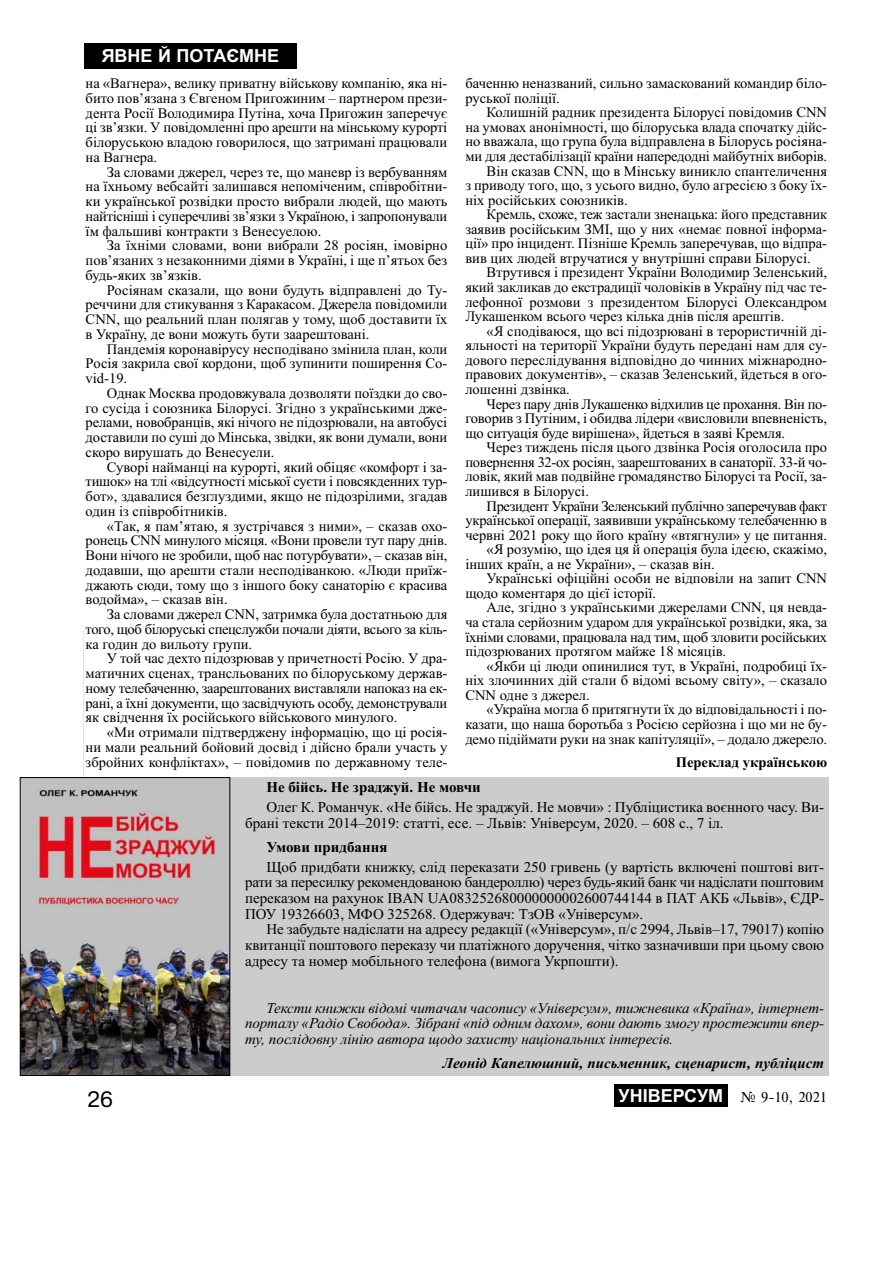
<style>
.page{position:relative;width:893px;height:1263px;background:#fff}
.page>*{position:absolute;margin:0;border:0;box-sizing:border-box;transform-origin:0 0}
.t1{font:21px "Ukr";color:#000}
.t2{font:700 18px "Arial";color:#fff}
.t3{font:15px/15.6px "Times New Roman";color:#000;text-align:justify}
.t4{font:italic 15px/15.6px "Times New Roman";color:#000;text-align:justify}
.t5{font:italic 700 15px "Times New Roman";color:#000}
.t6{font:700 15px "Times New Roman";color:#000}
.t7{font:15px "Times";color:#000}
.t8{font:14.55px/14.7px "Times New Roman";color:#000;text-align:justify}
.t9{font:14.55px "Times New Roman";letter-spacing:-.02em;color:#000}
.t10{font:14.55px "Times New Roman";letter-spacing:-.03em;color:#000}
.t11{font:14.55px "Times New Roman";letter-spacing:-.025em;color:#000}
.t12{font:700 14.55px "Times New Roman";color:#000}
.s1{font-family:"Arial";font-weight:700;font-size:18px;color:#fff}
</style>
<div class="page">
<div style="left:614px;top:1084px;width:113px;height:23px;background:#000"></div>
<div style="left:84px;top:43px;width:213px;height:26px;background:#000"></div>
<div style="left:20px;top:777px;width:808px;height:299px;background:#ccc"></div>
<img style="left:22px;top:779px;width:206px;height:295px">
<div style="left:20px;top:777px;width:210px;height:299px;border:1px solid #000"></div>
<p class="t2" style="left:102px;top:46px;width:179px">ЯВНЕ Й ПОТАЄМНЕ</p>
<p class="t8" style="left:86px;top:77px;width:363px">на «Вагнера», велику приватну військову компанію, яка ні&shy;бито пов’язана з Євгеном Пригожиним – партнером прези&shy;дента Росії Володимира Путіна, хоча Пригожин заперечує ці зв’язки. У повідомленні про арешти на мінському курорті білоруською владою говорилося, що затримані працювали на Вагнера.</p>
<p class="t8" style="left:86px;top:166px;width:363px;text-indent:21px">За словами джерел, через те, що маневр із вербуванням на їхньому вебсайті залишався непоміченим, співробітни&shy;ки української розвідки просто вибрали людей, що мають найтісніші і суперечливі зв’язки з Україною, і запропонували їм фальшиві контракти з Венесуелою.</p>
<p class="t8" style="left:86px;top:240px;width:363px;text-indent:21px">За їхніми словами, вони вибрали 28 росіян, імовірно пов’язаних з незаконними діями в Україні, і ще п’ятьох без будь-яких зв’язків.</p>
<p class="t8" style="left:86px;top:284px;width:363px;text-indent:21px">Росіянам сказали, що вони будуть відправлені до Ту&shy;реччини для стикування з Каракасом. Джерела повідомили CNN, що реальний план полягав у тому, щоб доставити їх в Україну, де вони можуть бути заарештовані.</p>
<p class="t8" style="left:86px;top:343px;width:363px;text-indent:21px">Пандемія коронавірусу несподівано змінила план, коли Росія закрила свої кордони, щоб зупинити поширення Co&shy;vid-19.</p>
<p class="t8" style="left:86px;top:387px;width:363px;text-indent:21px">Однак Москва продовжувала дозволяти поїздки до сво&shy;го сусіда і союзника Білорусі. Згідно з українськими дже&shy;релами, новобранців, які нічого не підозрювали, на автобусі доставили по суші до Мінська, звідки, як вони думали, вони скоро вирушать до Венесуели.</p>
<p class="t8" style="left:86px;top:461px;width:363px;text-indent:21px">Суворі найманці на курорті, який обіцяє «комфорт і за&shy;тишок» на тлі «відсутності міської суєти і повсякденних тур&shy;бот», здавалися безглуздими, якщо не підозрілими, згадав один із співробітників.</p>
<p class="t8" style="left:86px;top:520px;width:363px;text-indent:21px">«Так, я пам’ятаю, я зустрічався з ними», – сказав охо&shy;ронець CNN минулого місяця. «Вони провели тут пару днів.<br>Вони нічого не зробили, щоб нас потурбувати», – сказав він, додавши, що арешти стали несподіванкою. «Люди приїж&shy;джають сюди, тому що з іншого боку санаторію є красива водойма», – сказав він.</p>
<p class="t8" style="left:86px;top:608px;width:363px;text-indent:21px">За словами джерел CNN, затримка була достатньою для того, щоб білоруські спецслужби почали діяти, всього за кіль&shy;ка годин до вильоту групи.</p>
<p class="t8" style="left:86px;top:653px;width:363px;text-indent:21px">У той час дехто підозрював у причетності Росію. У дра&shy;матичних сценах, трансльованих по білоруському держав&shy;ному телебаченню, заарештованих виставляли напоказ на ек&shy;рані, а їхні документи, що засвідчують особу, демонстрували як свідчення їх російського військового минулого.</p>
<p class="t8" style="left:86px;top:726px;width:363px;text-indent:21px">«Ми отримали підтверджену інформацію, що ці росія&shy;ни мали реальний бойовий досвід і дійсно брали участь у збройних конфліктах», – повідомив по державному теле-</p>
<p class="t8" style="left:465px;top:77px;width:363px">баченню неназваний, сильно замаскований командир біло&shy;руської поліції.</p>
<p class="t8" style="left:486px;top:106px;width:342px">Колишній радник президента Білорусі повідомив CNN</p>
<p class="t8" style="left:465px;top:121px;width:363px">на умовах анонімності, що білоруська влада спочатку дійс-</p>
<p class="t8" style="left:465px;top:136px;width:363px">но вважала, що група була відправлена в Білорусь росіяна-</p>
<p class="t8" style="left:465px;top:150px;width:363px">ми для дестабілізації країни напередодні майбутніх виборів.</p>
<p class="t8" style="left:486px;top:165px;width:342px">Він сказав CNN, що в Мінську виникло спантеличення</p>
<p class="t8" style="left:465px;top:179px;width:363px">з приводу того, що, з усього видно, було агресією з боку їх-</p>
<p class="t8" style="left:465px;top:194px;width:164px">ніх російських союзників.</p>
<p class="t8" style="left:486px;top:208px;width:342px">Кремль, схоже, теж застали зненацька: його представник</p>
<p class="t8" style="left:465px;top:223px;width:363px">заявив російським ЗМІ, що у них «немає повної інформа-</p>
<p class="t8" style="left:465px;top:238px;width:363px">ції» про інцидент. Пізніше Кремль заперечував, що відпра-</p>
<p class="t8" style="left:465px;top:252px;width:347px">вив цих людей втручатися у внутрішні справи Білорусі.</p>
<p class="t8" style="left:486px;top:267px;width:342px">Втрутився і президент України Володимир Зеленський,</p>
<p class="t8" style="left:465px;top:281px;width:363px">який закликав до екстрадиції чоловіків в Україну під час те-</p>
<p class="t8" style="left:465px;top:296px;width:363px">лефонної розмови з президентом Білорусі Олександром</p>
<p class="t8" style="left:465px;top:310px;width:320px">Лукашенком всього через кілька днів після арештів.</p>
<p class="t8" style="left:486px;top:325px;width:342px">«Я сподіваюся, що всі підозрювані в терористичній ді-</p>
<p class="t8" style="left:465px;top:339px;width:363px">яльності на території України будуть передані нам для су-</p>
<p class="t8" style="left:465px;top:354px;width:363px">дового переслідування відповідно до чинних міжнародно-</p>
<p class="t8" style="left:465px;top:369px;width:363px">правових документів», – сказав Зеленський, йдеться в ого-</p>
<p class="t8" style="left:465px;top:383px;width:106px">лошенні дзвінка.</p>
<p class="t11" style="left:486px;top:398px;width:342px">Через пару днів Лукашенко відхилив це прохання. Він по-</p>
<p class="t8" style="left:465px;top:412px;width:363px">говорив з Путіним, і обидва лідери «висловили впевненість,</p>
<p class="t8" style="left:465px;top:427px;width:321px">що ситуація буде вирішена», йдеться в заяві Кремля.</p>
<p class="t8" style="left:486px;top:441px;width:342px">Через тиждень після цього дзвінка Росія оголосила про</p>
<p class="t9" style="left:465px;top:457px;width:363px">повернення 32-ох росіян, заарештованих в санаторії. 33-й чо-</p>
<p class="t8" style="left:465px;top:471px;width:363px">ловік, який мав подвійне громадянство Білорусі та Росії, за-</p>
<p class="t8" style="left:465px;top:485px;width:125px">лишився в Білорусі.</p>
<p class="t10" style="left:486px;top:500px;width:342px">Президент України Зеленський публічно заперечував факт</p>
<p class="t8" style="left:465px;top:514px;width:363px">української операції, заявивши українському телебаченню в</p>
<p class="t8" style="left:465px;top:529px;width:363px">червні 2021 року що його країну «втягнули» у це питання.</p>
<p class="t8" style="left:486px;top:543px;width:342px">«Я розумію, що ідея ця й операція була ідеєю, скажімо,</p>
<p class="t8" style="left:465px;top:558px;width:251px">інших країн, а не України», – сказав він.</p>
<p class="t8" style="left:486px;top:573px;width:342px">Українські офіційні особи не відповіли на запит CNN</p>
<p class="t8" style="left:465px;top:587px;width:192px">щодо коментаря до цієї історії.</p>
<p class="t8" style="left:486px;top:602px;width:342px">Але, згідно з українськими джерелами CNN, ця невда-</p>
<p class="t8" style="left:465px;top:616px;width:363px">ча стала серйозним ударом для української розвідки, яка, за</p>
<p class="t9" style="left:465px;top:632px;width:363px">їхніми словами, працювала над тим, щоб зловити російських</p>
<p class="t8" style="left:465px;top:645px;width:262px">підозрюваних протягом майже 18 місяців.</p>
<p class="t8" style="left:486px;top:660px;width:342px">«Якби ці люди опинилися тут, в Україні, подробиці їх-</p>
<p class="t8" style="left:465px;top:674px;width:363px">ніх злочинних дій стали б відомі всьому світу», – сказало</p>
<p class="t8" style="left:465px;top:689px;width:126px">CNN одне з джерел.</p>
<p class="t8" style="left:486px;top:704px;width:342px">«Україна могла б притягнути їх до відповідальності і по-</p>
<p class="t8" style="left:465px;top:718px;width:363px">казати, що наша боротьба з Росією серйозна і що ми не бу-</p>
<p class="t8" style="left:465px;top:733px;width:363px">демо підіймати руки на знак капітуляції», – додало джерело.</p>
<p class="t12" style="left:675px;top:757px;width:153px">Переклад українською</p>
<p class="t6" style="left:266px;top:782px;width:216px">Не бійсь. Не зраджуй. Не мовчи</p>
<p class="t3" style="left:245px;top:800px;width:580px;text-indent:21px">Олег К. Романчук. «Не бійсь. Не зраджуй. Не мовчи» : Публіцистика воєнного часу. Ви&shy;брані тексти 2014–2019: статті, есе. – Львів: Універсум, 2020. – 608 с., 7 іл.</p>
<p class="t6" style="left:266px;top:842px;width:123px">Умови придбання</p>
<p class="t3" style="left:245px;top:860px;width:580px;text-indent:21px">Щоб придбати книжку, слід переказати 250 гривень (у вартість включені поштові вит&shy;рати за пересилку рекомендованою бандероллю) через будь-який банк чи надіслати поштовим переказом на рахунок IBAN UA083252680000000002600744144 в ПАТ АКБ «Львів», ЄДР-ПОУ 19326603, МФО 325268. Одержувач: ТзОВ «Універсум».</p>
<p class="t3" style="left:245px;top:923px;width:580px;text-indent:21px">Не забудьте надіслати на адресу редакції («Універсум», п/с 2994, Львів–17, 79017) копію квитанції поштового переказу чи платіжного доручення, чітко зазначивши при цьому свою адресу та номер мобільного телефона (вимога Укрпошти).</p>
<p class="t4" style="left:245px;top:1001px;width:580px;text-indent:21px">Тексти книжки відомі читачам часопису «Універсум», тижневика «Країна», інтернет&shy;порталу «Радіо Свобода». Зібрані «під одним дахом», вони дають змогу простежити впер&shy;ту, послідовну лінію автора щодо захисту національних інтересів.</p>
<p class="t5" style="left:443px;top:1054px;width:383px">Леонід Капелюшний, письменник, сценарист, публіцист</p>
<h1 class="t1" style="left:87px;top:1087px;width:27px">26</h1>
<p class="t7" style="left:618px;top:1088px;width:210px"><span class="s1">УНІВЕРСУМ</span> ‹ 9-10, 2021</p>
</div>
